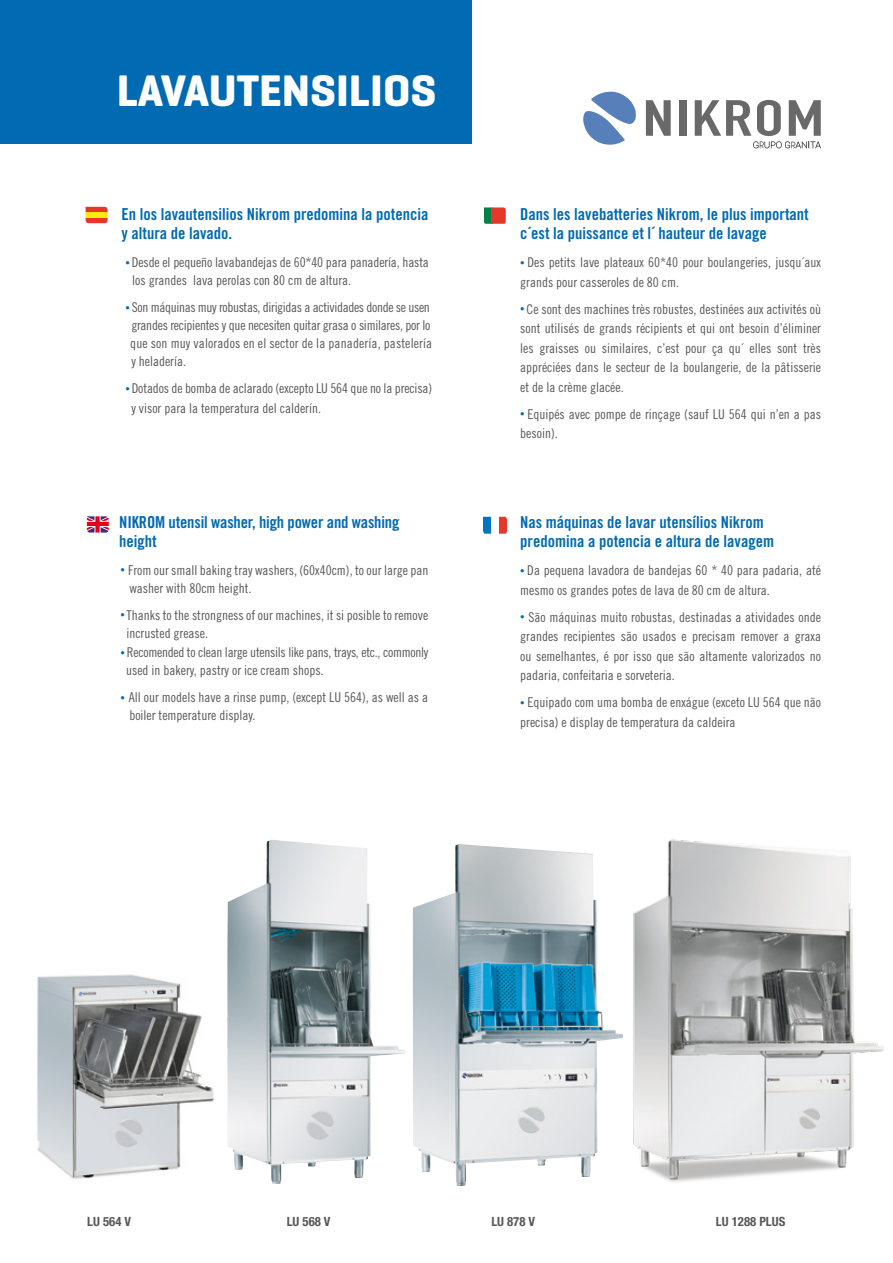
<style>
.page{position:relative;width:893px;height:1263px;background:#fff}
.page>*{position:absolute;margin:0;border:0;box-sizing:border-box;transform-origin:0 0}
.t1{font:700 45px "Geogrotesque";color:#fff}
.t2{font:16.5px/19.5px "Trade Gothic LT Std Bd Cn 20";color:#006ab3}
.t3{font:13.5px/19.5px "Trade Gothic LT Std Cn 18";color:#58585a}
.t4{font:13.5px/18px "Trade Gothic LT Std Cn 18";letter-spacing:-.02em;color:#58585a}
.t5{font:700 condensed 12.75px "Helvetica Neue LT Std";color:#58585a}
.s1{font-size:9px;color:#006ab3}
</style>
<div class="page">
<div style="left:0;top:0;width:472px;height:144px;background:#006ab3"></div>
<img style="left:633px;top:839px;width:251px;height:343px">
<img style="left:37px;top:974px;width:177px;height:205px">
<img style="left:413px;top:844px;width:210px;height:342px">
<img style="left:227px;top:839px;width:178px;height:345px">
<svg style="left:646px;top:100px;width:25px;height:36px"></svg>
<div style="left:679px;top:100px;width:7px;height:36px;background:#696969"></div>
<svg style="left:695px;top:100px;width:126px;height:48px"></svg>
<svg style="left:583px;top:92px;width:53px;height:53px"></svg>
<svg style="left:86px;top:516px;width:23px;height:17px"></svg>
<svg style="left:85px;top:206px;width:23px;height:18px"></svg>
<div style="left:483px;top:517px;width:8px;height:17px;background:#0076bd"></div>
<div style="left:500px;top:517px;width:7px;height:17px;background:#e5382a"></div>
<svg style="left:484px;top:207px;width:22px;height:17px"></svg>
<h1 class="t1" style="left:117px;top:62px;width:321px">LAVAUTENSILIOS</h1>
<p class="t2" style="left:121px;top:204px;width:308px">En los lavautensilios Nikrom predomina la potencia y altura de lavado.</p>
<p class="t2" style="left:520px;top:204px;width:290px">Dans les lavebatteries Nikrom, le plus important c´est la puissance et l´ hauteur de lavage</p>
<p class="t3" style="left:132px;top:253px;width:298px;line-height:18px;text-indent:-7px"><span class="s1">•</span> Desde el pequeño lavabandejas de 60*40 para panadería, hasta los grandes lava perolas con 80 cm de altura.</p>
<p class="t4" style="left:130px;top:298px;width:303px;text-indent:-5px"><span class="s1">•</span> Son máquinas muy robustas, dirigidas a actividades donde se usen grandes recipientes y que necesiten quitar grasa o similares, por lo que son muy valorados en el sector de la panadería, pastelería y heladería.</p>
<p class="t3" style="left:131px;top:379px;width:302px;text-indent:-6px"><span class="s1">•</span> Dotados de bomba de aclarado (excepto LU 564 que no la precisa) y visor para la temperatura del calderín.</p>
<p class="t3" style="left:520px;top:253px;width:302px"><span class="s1">•</span> Des petits lave plateaux 60*40 pour boulangeries, jusqu´aux grands pour casseroles de 80 cm.</p>
<p class="t3" style="left:520px;top:299px;width:302px;text-align:justify"><span class="s1">•</span> Ce sont des machines très robustes, destinées aux activités où sont utilisés de grands récipients et qui ont besoin d’éliminer les graisses ou similaires, c’est pour ça qu´ elles sont très appréciées dans le secteur de la boulangerie, de la pâtisserie et de la crème glacée.</p>
<p class="t3" style="left:520px;top:404px;width:302px"><span class="s1">•</span> Equipés avec pompe de rinçage (sauf LU 564 qui n’en a pas besoin).</p>
<p class="t2" style="left:119px;top:512px;width:282px">NIKROM utensil washer, high power and washing height</p>
<p class="t2" style="left:520px;top:512px;width:255px">Nas máquinas de lavar utensílios Nikrom predomina a potencia e altura de lavagem</p>
<p class="t3" style="left:129px;top:561px;width:300px;line-height:18px;text-indent:-9px"><span class="s1">•</span> From our small baking tray washers, (60x40cm), to our large pan washer with 80cm height.</p>
<p class="t3" style="left:126px;top:606px;width:303px;line-height:18px;text-indent:-6px"><span class="s1">•</span> Thanks to the strongness of our machines, it si posible to remove incrusted grease.</p>
<p class="t4" style="left:126px;top:643px;width:304px;text-indent:-6px"><span class="s1">•</span> Recomended to clean large utensils like pans, trays, etc., commonly used in bakery, pastry or ice cream shops.</p>
<p class="t3" style="left:129px;top:688px;width:300px;line-height:18px;text-indent:-9px"><span class="s1">•</span> All our models have a rinse pump, (except LU 564), as well as a boiler temperature display.</p>
<p class="t3" style="left:520px;top:561px;width:302px"><span class="s1">•</span> Da pequena lavadora de bandejas 60 * 40 para padaria, até mesmo os grandes potes de lava de 80 cm de altura.</p>
<p class="t3" style="left:520px;top:607px;width:302px;text-align:justify"><span class="s1">•</span> São máquinas muito robustas, destinadas a atividades onde grandes recipientes são usados e precisam remover a graxa ou semelhantes, é por isso que são altamente valorizados no padaria, confeitaria e sorveteria.</p>
<p class="t3" style="left:520px;top:693px;width:302px"><span class="s1">•</span> Equipado com uma bomba de enxágue (exceto LU 564 que não precisa) e display de temperatura da caldeira</p>
<p class="t5" style="left:87px;top:1214px;width:45px">LU 564 V</p>
<p class="t5" style="left:287px;top:1214px;width:45px">LU 568 V</p>
<p class="t5" style="left:491px;top:1214px;width:45px">LU 878 V</p>
<p class="t5" style="left:716px;top:1214px;width:71px">LU 1288 PLUS</p>
</div>
